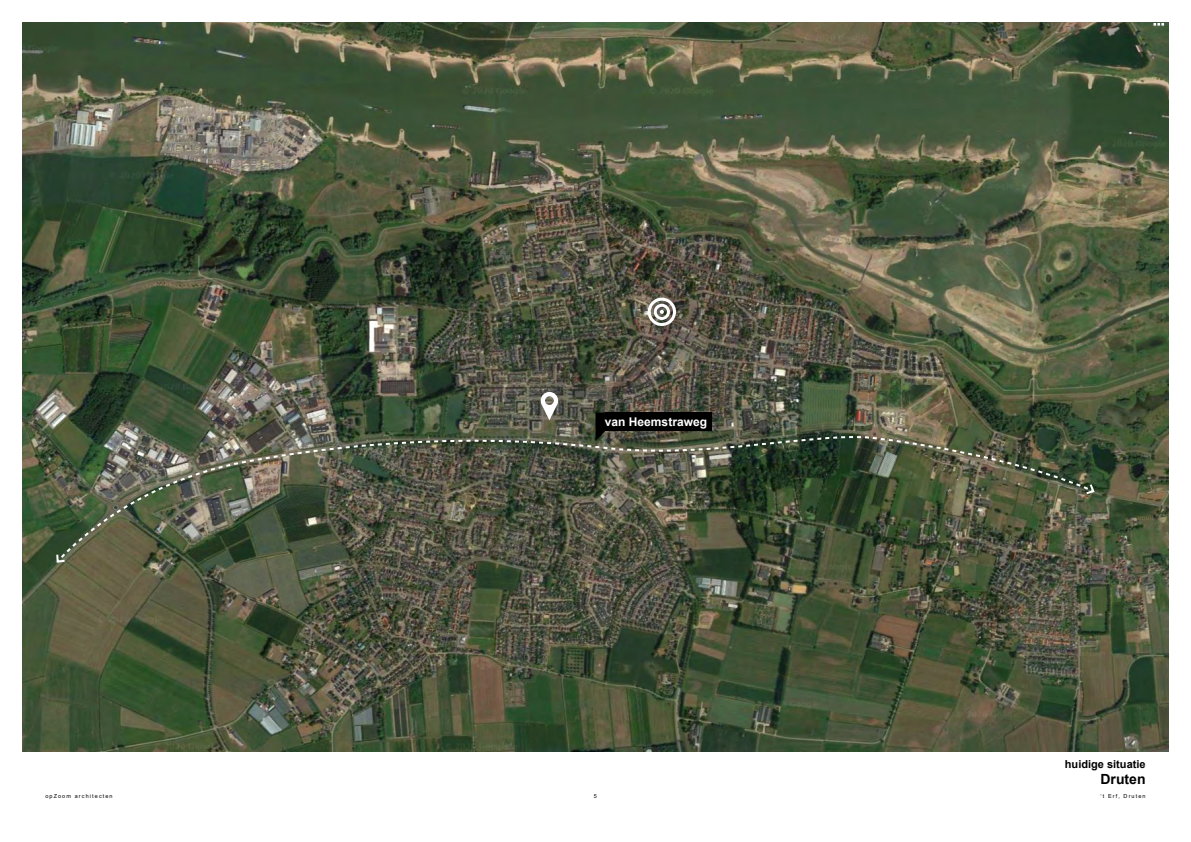
<style>
.page{position:relative;width:1191px;height:842px;background:#fff}
.page>*{position:absolute;margin:0;border:0;box-sizing:border-box;transform-origin:0 0}
.t1{font:700 14px "Arial";color:#000}
.t2{font:700 12px "Arial";color:#fff}
.t3{font:700 11px "Arial";color:#000}
.t4{font:5.5px "Arial";letter-spacing:.2em;color:#000}
</style>
<div class="page">
<img style="left:23px;top:23px;width:1145px;height:728px">
<svg style="left:647px;top:298px;width:29px;height:28px"></svg>
<img style="left:55px;top:392px;width:1040px;height:172px">
<h2 class="t2" style="left:605px;top:414px;width:104px">van Heemstraweg</h2>
<h3 class="t3" style="left:1065px;top:756px;width:82px">huidige situatie</h3>
<h1 class="t1" style="left:1100px;top:769px;width:47px">Druten</h1>
<p class="t4" style="left:45px;top:792px;width:69px">opZoom architecten</p>
<p class="t4" style="left:594px;top:792px;width:5px">5</p>
<p class="t4" style="left:1100px;top:792px;width:47px">‘t Erf, Druten</p>
</div>
